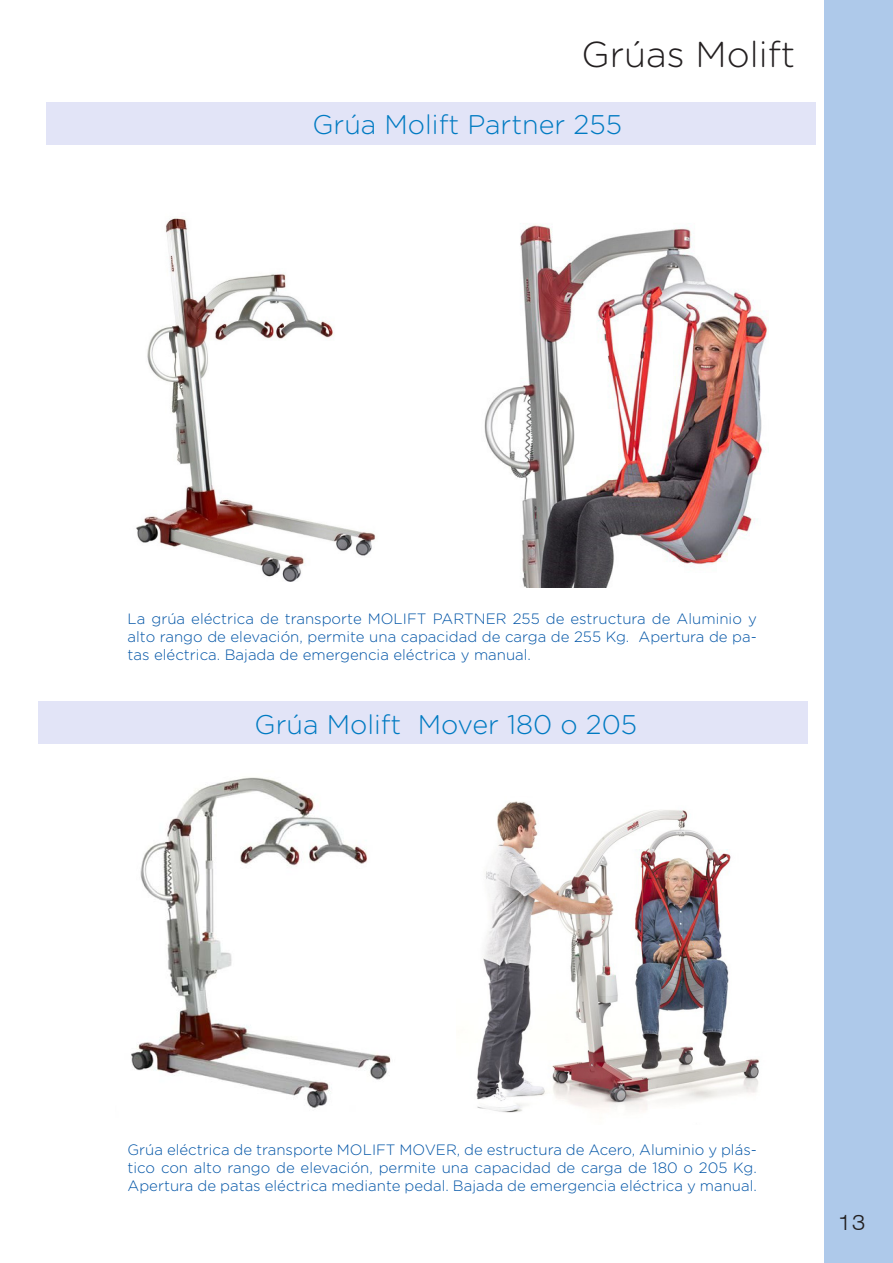
<style>
.page{position:relative;width:893px;height:1263px;background:#fff}
.page>*{position:absolute;margin:0;border:0;box-sizing:border-box;transform-origin:0 0}
.titulo_mamparas{font:300 36px "Gotham Rounded";color:#231f20}
.t1{font:300 27px "Gotham Rounded";color:#007ac2}
.t2{font:300 expanded 21px "Swiss 721 BT";color:#231f20}
.textos_vic{font:300 15px/18px "Gotham Rounded";color:#0154a6;text-align:justify}
</style>
<div class="page">
<div style="left:825px;top:0;width:68px;height:1263px;background:#aec9ea"></div>
<div style="left:47px;top:102px;width:769px;height:43px;background:#e2e4f7"></div>
<div style="left:38px;top:702px;width:770px;height:42px;background:#e2e4f7"></div>
<img style="left:136px;top:218px;width:240px;height:364px">
<img style="left:484px;top:223px;width:285px;height:364px">
<img style="left:131px;top:777px;width:260px;height:331px">
<img style="left:476px;top:801px;width:283px;height:312px">
<p class="titulo_mamparas" style="left:581px;top:30px;width:215px">Grúas Molift</p>
<p class="t1" style="left:312px;top:107px;width:311px">Grúa Molift Partner 255</p>
<p class="textos_vic" style="left:128px;top:609px;width:631px">La grúa eléctrica de transporte MOLIFT PARTNER 255 de estructura de Aluminio y alto rango de elevación, permite una capacidad de carga de 255 Kg. Apertura de pa&shy;tas eléctrica. Bajada de emergencia eléctrica y manual.</p>
<p class="t1" style="left:255px;top:706px;width:384px">Grúa Molift Mover 180 o 205</p>
<p class="textos_vic" style="left:128px;top:1140px;width:631px">Grúa eléctrica de transporte MOLIFT MOVER, de estructura de Acero, Aluminio y plás&shy;tico con alto rango de elevación, permite una capacidad de carga de 180 o 205 Kg.<br>Apertura de patas eléctrica mediante pedal. Bajada de emergencia eléctrica y manual.</p>
<p class="t2" style="left:838px;top:1210px;width:29px">13</p>
</div>
